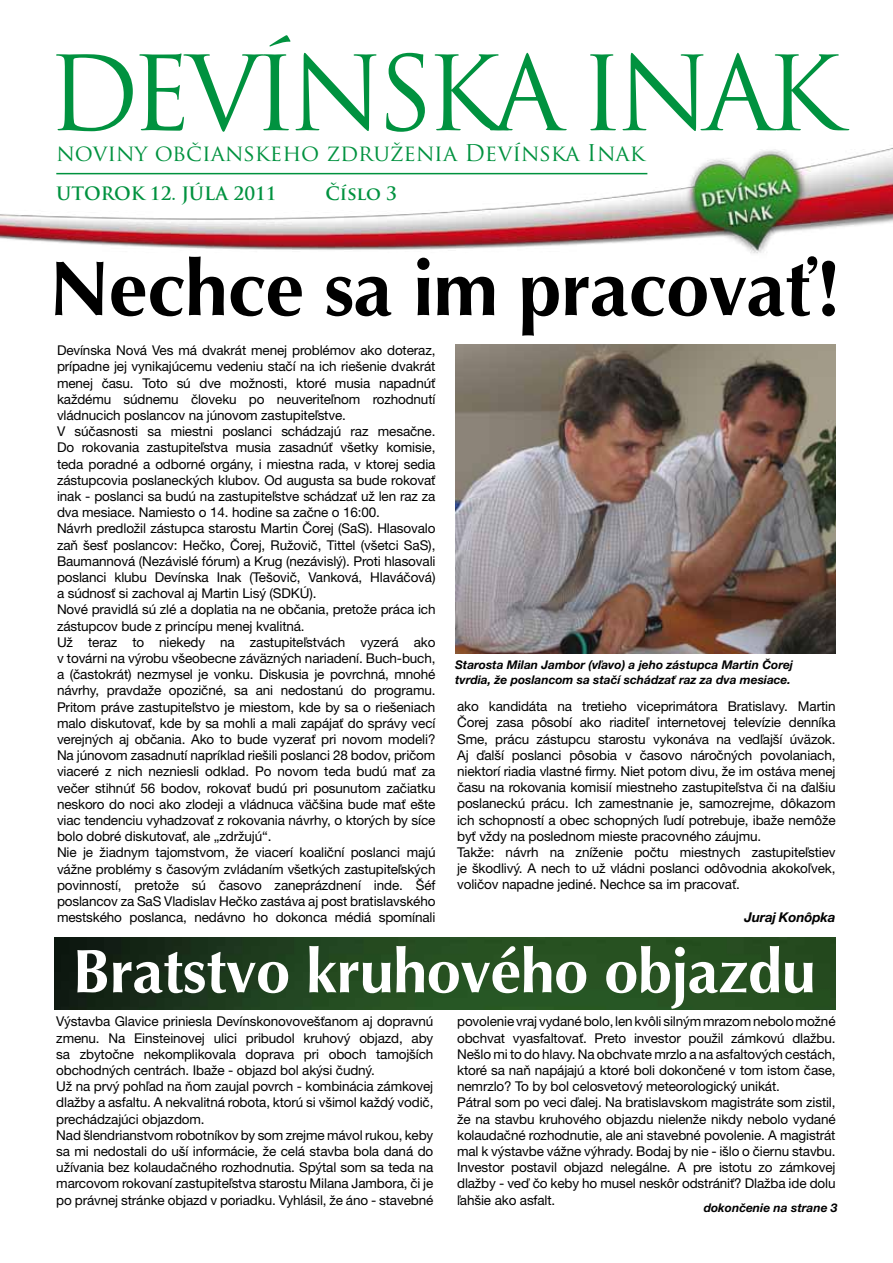
<style>
.page{position:relative;width:893px;height:1263px;background:#fff}
.page>*{position:absolute;margin:0;border:0;box-sizing:border-box;transform-origin:0 0}
.t1{font:100.65px "Trajan Pro";letter-spacing:-.08em;color:#00923f}
.t2{font:700 77.7px "Optima CELT";letter-spacing:-.01em;color:#000}
.t3{font:700 61.5px "Optima CELT";letter-spacing:-.01em;color:#fff}
.t4{font:22.5px "Trajan Pro";color:#00923f}
.t5{font:700 18px "Trajan Pro";color:#00923f}
.t6{font:13.5px/16.2px "Helvetica Neue CE";letter-spacing:-.01em;color:#000}
.t7{font:italic 700 13.5px "Helvetica Neue CE";letter-spacing:-.01em;color:#000}
.t8{font:italic 700 12px/14.4px "Helvetica Neue CE";color:#000}
</style>
<div class="page">
<img style="left:55px;top:938px;width:781px;height:71px">
<img style="left:0;top:147px;width:893px;height:107px">
<hr style="left:56px;top:173px;width:591px;height:1px;background:#00923f">
<img style="left:455px;top:344px;width:381px;height:310px">
<h1 class="t1" style="left:47px;top:30px;width:796px">DEVÍNSKA INAK</h1>
<h3 class="t4" style="left:56px;top:138px;width:590px">noviny občianskeho združenia Devínska Inak</h3>
<h3 class="t5" style="left:56px;top:182px;width:222px">UTOROK 12. JÚLA 2011</h3>
<h3 class="t5" style="left:325px;top:182px;width:73px">Číslo 3</h3>
<h2 class="t2" style="left:49px;top:239px;width:794px">Nechce sa im pracovať!</h2>
<p class="t6" style="left:57px;top:342px;width:380px">Devínska Nová Ves má dvakrát menej problémov ako doteraz, prípadne jej vynikajúcemu vedeniu stačí na ich riešenie dvakrát menej času. Toto sú dve možnosti, ktoré musia napadnúť každému súdnemu človeku po neuveriteľnom rozhodnutí vládnucich poslancov na júnovom zastupiteľstve.<br>V súčasnosti sa miestni poslanci schádzajú raz mesačne.<br>Do rokovania zastupiteľstva musia zasadnúť všetky komisie, teda poradné a odborné orgány, i miestna rada, v ktorej sedia zástupcovia poslaneckých klubov. Od augusta sa bude rokovať inak - poslanci sa budú na zastupiteľstve schádzať už len raz za dva mesiace. Namiesto o 14. hodine sa začne o 16:00.<br>Návrh predložil zástupca starostu Martin Čorej (SaS). Hlasovalo zaň šesť poslancov: Hečko, Čorej, Ružovič, Tittel (všetci SaS), Baumannová (Nezávislé fórum) a Krug (nezávislý). Proti hlasovali poslanci klubu Devínska Inak (Tešovič, Vanková, Hlaváčová) a súdnosť si zachoval aj Martin Lisý (SDKÚ).<br>Nové pravidlá sú zlé a doplatia na ne občania, pretože práca ich zástupcov bude z princípu menej kvalitná.<br>Už teraz to niekedy na zastupiteľstvách vyzerá ako v továrni na výrobu všeobecne záväzných nariadení. Buch-buch, a (častokrát) nezmysel je vonku. Diskusia je povrchná, mnohé návrhy, pravdaže opozičné, sa ani nedostanú do programu.<br>Pritom práve zastupiteľstvo je miestom, kde by sa o riešeniach malo diskutovať, kde by sa mohli a mali zapájať do správy vecí verejných aj občania. Ako to bude vyzerať pri novom modeli?<br>Na júnovom zasadnutí napríklad riešili poslanci 28 bodov, pričom viaceré z nich nezniesli odklad. Po novom teda budú mať za večer stihnúť 56 bodov, rokovať budú pri posunutom začiatku neskoro do noci ako zlodeji a vládnuca väčšina bude mať ešte viac tendenciu vyhadzovať z rokovania návrhy, o ktorých by síce bolo dobré diskutovať, ale „zdržujú“.<br>Nie je žiadnym tajomstvom, že viacerí koaliční poslanci majú vážne problémy s časovým zvládaním všetkých zastupiteľských povinností, pretože sú časovo zaneprázdnení inde. Šéf poslancov za SaS Vladislav Hečko zastáva aj post bratislavského mestského poslanca, nedávno ho dokonca médiá spomínali</p>
<p class="t8" style="left:455px;top:658px;width:339px">Starosta Milan Jambor (vľavo) a jeho zástupca Martin Čorej tvrdia, že poslancom sa stačí schádzať raz za dva mesiace.</p>
<p class="t6" style="left:457px;top:698px;width:380px">ako kandidáta na tretieho viceprimátora Bratislavy. Martin Čorej zasa pôsobí ako riaditeľ internetovej televízie denníka Sme, prácu zástupcu starostu vykonáva na vedľajší úväzok.<br>Aj ďalší poslanci pôsobia v časovo náročných povolaniach, niektorí riadia vlastné firmy. Niet potom divu, že im ostáva menej času na rokovania komisií miestneho zastupiteľstva či na ďalšiu poslaneckú prácu. Ich zamestnanie je, samozrejme, dôkazom ich schopností a obec schopných ľudí potrebuje, ibaže nemôže byť vždy na poslednom mieste pracovného záujmu.<br>Takže: návrh na zníženie počtu miestnych zastupiteľstiev je škodlivý. A nech to už vládni poslanci odôvodnia akokoľvek, voličov napadne jediné. Nechce sa im pracovať.</p>
<p class="t7" style="left:744px;top:909px;width:93px">Juraj Konôpka</p>
<h3 class="t3" style="left:72px;top:932px;width:745px">Bratstvo kruhového objazdu</h3>
<p class="t6" style="left:56px;top:1013px;width:379px">Výstavba Glavice priniesla Devínskonovovešťanom aj dopravnú zmenu. Na Einsteinovej ulici pribudol kruhový objazd, aby sa zbytočne nekomplikovala doprava pri oboch tamojších obchodných centrách. Ibaže - objazd bol akýsi čudný.<br>Už na prvý pohľad na ňom zaujal povrch - kombinácia zámkovej dlažby a asfaltu. A nekvalitná robota, ktorú si všimol každý vodič, prechádzajúci objazdom.<br>Nad šlendrianstvom robotníkov by som zrejme mávol rukou, keby sa mi nedostali do uší informácie, že celá stavba bola daná do užívania bez kolaudačného rozhodnutia. Spýtal som sa teda na marcovom rokovaní zastupiteľstva starostu Milana Jambora, či je po právnej stránke objazd v poriadku. Vyhlásil, že áno - stavebné</p>
<p class="t6" style="left:457px;top:1013px;width:380px">povolenie vraj vydané bolo, len kvôli silným mrazom nebolo možné obchvat vyasfaltovať. Preto investor použil zámkovú dlažbu.<br>Nešlo mi to do hlavy. Na obchvate mrzlo a na asfaltových cestách, ktoré sa naň napájajú a ktoré boli dokončené v tom istom čase, nemrzlo? To by bol celosvetový meteorologický unikát.<br>Pátral som po veci ďalej. Na bratislavskom magistráte som zistil, že na stavbu kruhového objazdu nielenže nikdy nebolo vydané kolaudačné rozhodnutie, ale ani stavebné povolenie. A magistrát mal k výstavbe vážne výhrady. Bodaj by nie - išlo o čiernu stavbu.<br>Investor postavil objazd nelegálne. A pre istotu zo zámkovej dlažby - veď čo keby ho musel neskôr odstrániť? Dlažba ide dolu ľahšie ako asfalt.</p>
<p class="t8" style="left:704px;top:1201px;width:135px">dokončenie na strane 3</p>
</div>
